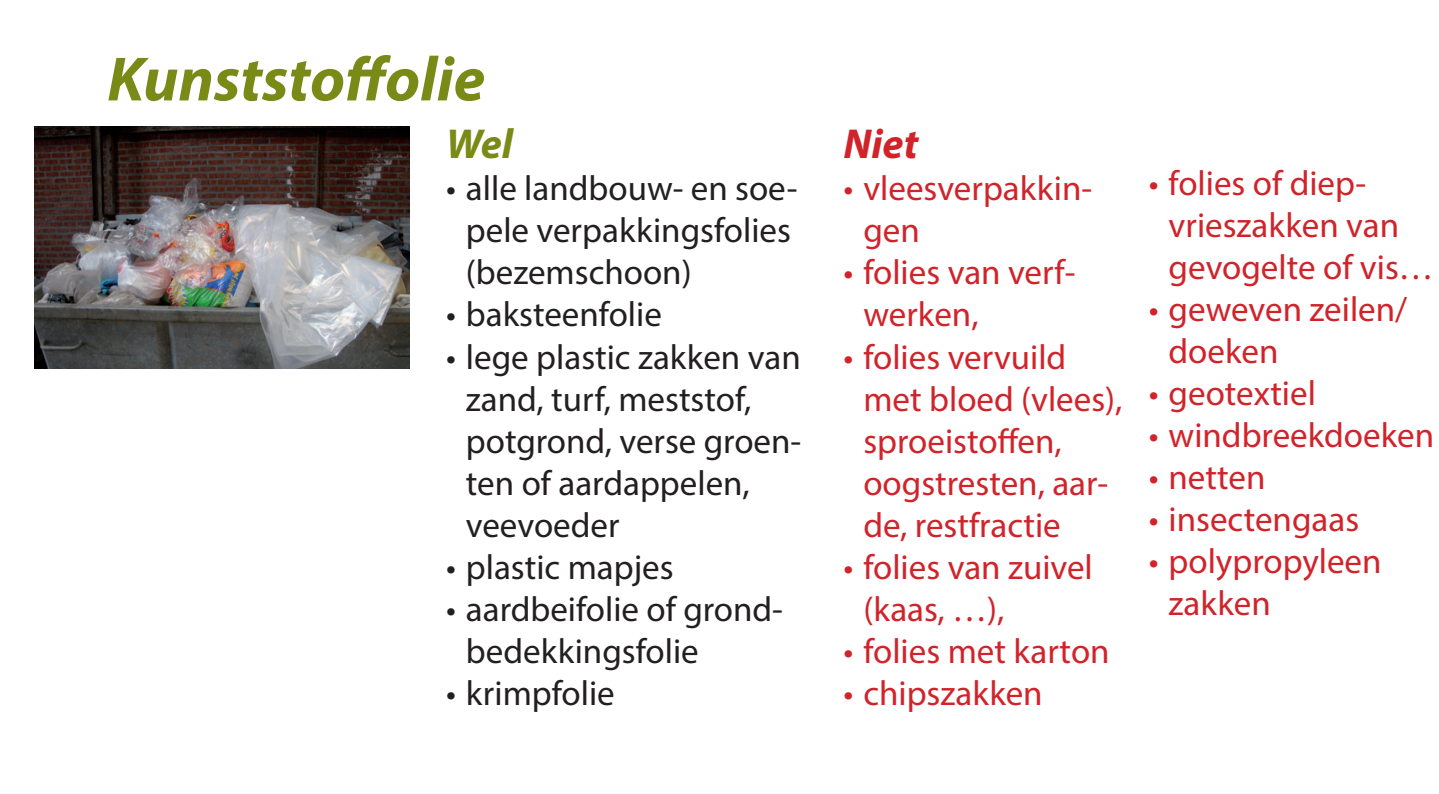
<style>
.page{position:relative;width:1439px;height:794px;background:#fff}
.page>*{position:absolute;margin:0;border:0;box-sizing:border-box;transform-origin:0 0}
.t1{font:italic 700 63px "Myriad Pro";color:#798a17}
.t2{font:italic 700 42px "Myriad Pro";color:#d1232a}
.t3{font:italic 700 42px "Myriad Pro";color:#798a17}
.t4{font:35px/42px "Myriad Pro";color:#d1232a}
.t5{font:35px/42px "Myriad Pro";color:#231f20}
</style>
<div class="page">
<img style="left:34px;top:127px;width:375px;height:241px">
<h1 class="t1" style="left:107px;top:38px;width:379px">Kunststoffolie</h1>
<p class="t3" style="left:446px;top:117px;width:68px">Wel</p>
<p class="t5" style="left:466px;top:167px;width:333px;text-indent:-20px">• alle landbouw- en soe&shy;pele verpakkingsfolies (bezemschoon)</p>
<p class="t5" style="left:446px;top:293px;width:217px">• baksteenfolie</p>
<p class="t5" style="left:466px;top:335px;width:337px;text-indent:-20px">• lege plastic zakken van zand, turf, meststof, potgrond, verse groen&shy;ten of aardappelen, veevoeder</p>
<p class="t5" style="left:446px;top:545px;width:229px">• plastic mapjes</p>
<p class="t5" style="left:466px;top:587px;width:319px;text-indent:-20px">• aardbeifolie of grond&shy;bedekkingsfolie</p>
<p class="t5" style="left:446px;top:671px;width:170px">• krimpfolie</p>
<p class="t2" style="left:843px;top:117px;width:76px">Niet</p>
<p class="t4" style="left:863px;top:167px;width:230px;text-indent:-20px">• vleesverpakkin&shy;gen</p>
<p class="t4" style="left:863px;top:251px;width:214px;text-indent:-20px">• folies van verf&shy;werken,</p>
<p class="t4" style="left:863px;top:335px;width:260px;text-indent:-20px">• folies vervuild met bloed (vlees), sproeistoffen, oogstresten, aar&shy;de, restfractie</p>
<p class="t4" style="left:863px;top:545px;width:231px;text-indent:-20px">• folies van zuivel (kaas, …),</p>
<p class="t4" style="left:843px;top:629px;width:268px">• folies met karton</p>
<p class="t4" style="left:843px;top:671px;width:201px">• chipszakken</p>
<p class="t4" style="left:1168px;top:162px;width:266px;text-indent:-20px">• folies of diep&shy;vrieszakken van gevogelte of vis…</p>
<p class="t4" style="left:1168px;top:288px;width:240px;text-indent:-20px">• geweven zeilen/ doeken</p>
<p class="t4" style="left:1148px;top:372px;width:169px">• geotextiel</p>
<p class="t4" style="left:1148px;top:414px;width:287px">• windbreekdoeken</p>
<p class="t4" style="left:1148px;top:456px;width:118px">• netten</p>
<p class="t4" style="left:1148px;top:498px;width:212px">• insectengaas</p>
<p class="t4" style="left:1168px;top:540px;width:215px;text-indent:-20px">• polypropyleen zakken</p>
</div>
